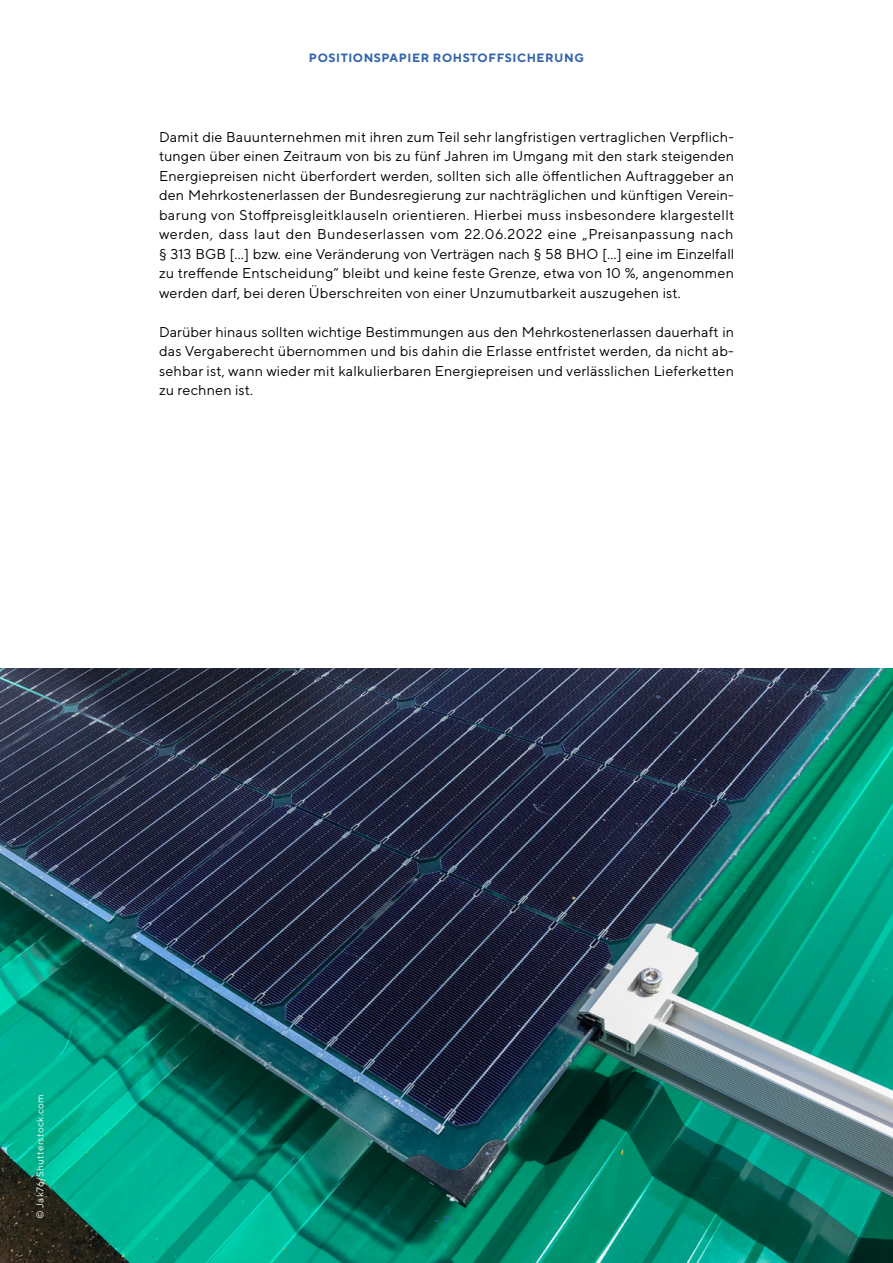
<style>
.page{position:relative;width:893px;height:1263px;background:#fff}
.page>*{position:absolute;margin:0;border:0;box-sizing:border-box;transform-origin:0 0}
.t1{font:14.25px/19.5px "TT Norms Pro";letter-spacing:.015em;color:#000;text-align:justify}
.t2{font:700 12px "TT Norms Pro";letter-spacing:.05em;color:#3363ac}
.t3{font:12px "TT Norms Pro";color:#3363ac}
.t4{font:9.75px "TT Norms Pro";letter-spacing:.04em;color:#fff}
</style>
<div class="page">
<img style="left:0;top:668px;width:893px;height:595px">
<p class="t2" style="left:309px;top:50px;width:277px">POSITIONSPAPIER ROHSTOFFSICHERUNG</p>
<p class="t1" style="left:159px;top:127px;width:577px">Damit die Bauunternehmen mit ihren zum Teil sehr langfristigen vertraglichen Verpflich&shy;tungen über einen Zeitraum von bis zu fünf Jahren im Umgang mit den stark steigenden Energiepreisen nicht überfordert werden, sollten sich alle öffentlichen Auftraggeber an den Mehrkostenerlassen der Bundesregierung zur nachträglichen und künftigen Verein&shy;barung von Stoffpreisgleitklauseln orientieren. Hierbei muss insbesondere klargestellt werden, dass laut den Bundeserlassen vom 22.06.2022 eine „Preisanpassung nach § 313 BGB […] bzw. eine Veränderung von Verträgen nach § 58 BHO […] eine im Einzelfall zu treffende Entscheidung“ bleibt und keine feste Grenze, etwa von 10 %, angenommen werden darf, bei deren Überschreiten von einer Unzumutbarkeit auszugehen ist.</p>
<p class="t1" style="left:159px;top:321px;width:576px">Darüber hinaus sollten wichtige Bestimmungen aus den Mehrkostenerlassen dauerhaft in das Vergaberecht übernommen und bis dahin die Erlasse entfristet werden, da nicht ab&shy;sehbar ist, wann wieder mit kalkulierbaren Energiepreisen und verlässlichen Lieferketten zu rechnen ist.</p>
<p class="t4" style="left:34px;top:1219px;width:126px;rotate:-90deg">© Jak76/Shutterstock.com</p>
<p class="t3" style="left:434px;top:1213px;width:26px">– 7 –</p>
</div>
